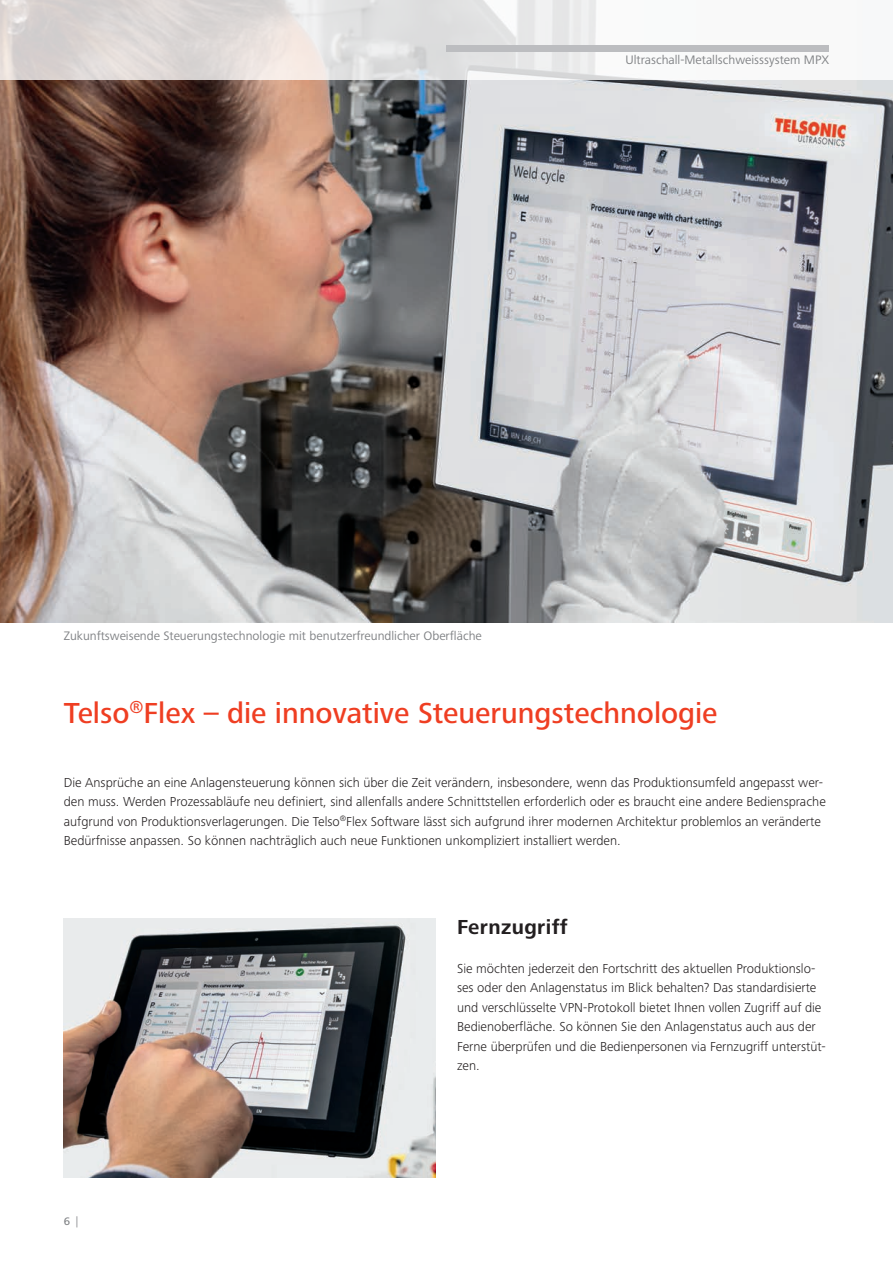
<style>
.page{position:relative;width:893px;height:1263px;background:#fff}
.page>*{position:absolute;margin:0;border:0;box-sizing:border-box;transform-origin:0 0}
.t1{font:500 30px "Frutiger Next LTW1 G";color:#ef3e22}
.Titel{font:700 21px "Frutiger Next LTW1 G";letter-spacing:.02em;color:#231f20}
.Lauftext{font:300 13.5px/19.5px "Frutiger Next LTW1 G";color:#231f20}
.Bildlegende{font:12.75px "Frutiger Next LTW1 G";color:#808285}
.t2{font:500 11.25px "Frutiger Next LTW1 G";color:#808285}
.s1{font-weight:300}
</style>
<div class="page">
<img style="left:0;top:80px;width:893px;height:542px">
<img style="left:64px;top:918px;width:372px;height:260px">
<svg style="left:0;top:0;width:829px;height:80px"></svg>
<div style="left:446px;top:46px;width:383px;height:6px;background:#bcbdc0"></div>
<p class="Bildlegende" style="left:625px;top:53px;width:205px">Ultraschall-Metallschweisssystem MPX</p>
<p class="Bildlegende" style="left:64px;top:628px;width:419px">Zukunftsweisende Steuerungstechnologie mit benutzerfreundlicher Oberfläche</p>
<p class="t1" style="left:64px;top:696px;width:655px">Telso<sup>®</sup>Flex – die innovative Steuerungstechnologie</p>
<p class="Lauftext" style="left:64px;top:773px;width:763px">Die Ansprüche an eine Anlagensteuerung können sich über die Zeit verändern, insbesondere, wenn das Produktionsumfeld angepasst wer&shy;den muss. Werden Prozessabläufe neu definiert, sind allenfalls andere Schnittstellen erforderlich oder es braucht eine andere Bediensprache aufgrund von Produktionsverlagerungen. Die Telso<sup>®</sup>Flex Software lässt sich aufgrund ihrer modernen Architektur problemlos an veränderte Bedürfnisse anpassen. So können nachträglich auch neue Funktionen unkompliziert installiert werden.</p>
<p class="t2" style="left:64px;top:1215px;width:16px">6 <span class="s1">|</span></p>
<p class="Titel" style="left:457px;top:915px;width:112px">Fernzugriff</p>
<p class="Lauftext" style="left:457px;top:958px;width:370px">Sie möchten jederzeit den Fortschritt des aktuellen Produktionslo&shy;ses oder den Anlagenstatus im Blick behalten? Das standardisierte und verschlüsselte VPN-Protokoll bietet Ihnen vollen Zugriff auf die Bedienoberfläche. So können Sie den Anlagenstatus auch aus der Ferne überprüfen und die Bedienpersonen via Fernzugriff unterstüt&shy;zen.</p>
</div>
